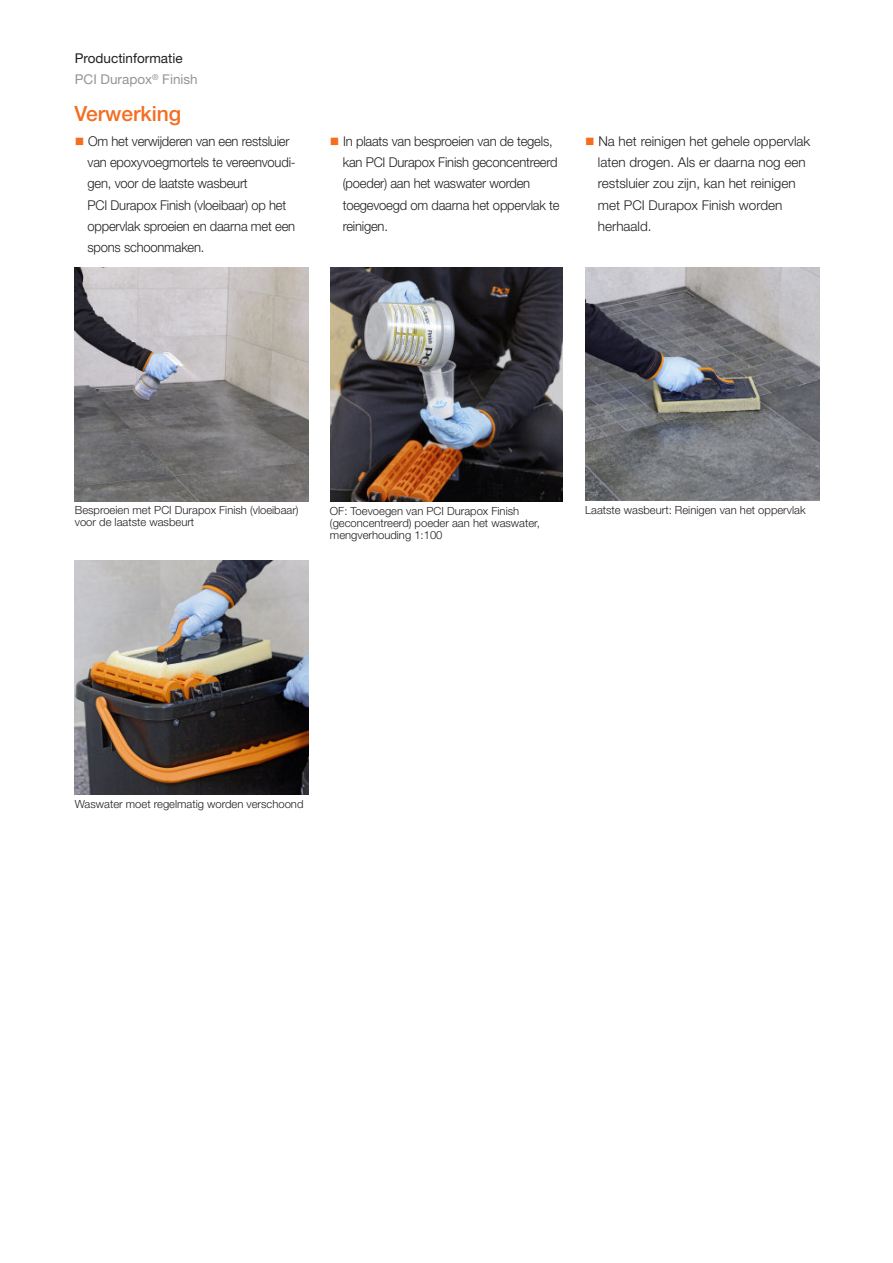
<style>
.page{position:relative;width:893px;height:1263px;background:#fff}
.page>*{position:absolute;margin:0;border:0;box-sizing:border-box;transform-origin:0 0}
.t1{font:500 21px "Helvetica Neue LT Pro";color:#f36e21}
.t2{font:300 13.5px/21.3px "Helvetica Neue LT Pro";letter-spacing:-.015em;color:#231f20;scale:.96 1}
.t3{font:300 13.5px/21.3px "Helvetica Neue LT Pro";letter-spacing:-.015em;color:#231f20}
.t4{font:13.5px/21.3px "Helvetica Neue LT Pro";color:#231f20}
.t5{font:300 11.25px/12px "Helvetica Neue LT Pro";color:#231f20}
.s1{color:#939598}
.s2{color:#f36e21}
</style>
<div class="page">
<img style="left:75px;top:267px;width:234px;height:234px">
<img style="left:330px;top:267px;width:232px;height:234px">
<img style="left:585px;top:267px;width:234px;height:234px">
<img style="left:75px;top:560px;width:234px;height:234px">
<p class="t4" style="left:75px;top:49px;width:124px">Productinformatie<br><span class="s1">PCI Durapox</span><sup>®</sup> <span class="s1">Finish</span></p>
<h1 class="t1" style="left:74px;top:106px;width:108px">Verwerking</h1>
<p class="t2" style="left:88px;top:132px;width:218px;text-indent:-13px"><span class="s2">■</span> Om het verwijderen van een restsluier van epoxyvoegmortels te vereenvoudi&shy;gen, voor de laatste wasbeurt<br>PCI Durapox Finish (vloeibaar) op het oppervlak sproeien en daarna met een spons schoonmaken.</p>
<p class="t2" style="left:343px;top:132px;width:227px;text-indent:-13px"><span class="s2">■</span> In plaats van besproeien van de tegels, kan PCI Durapox Finish geconcentreerd (poeder) aan het waswater worden toegevoegd om daarna het oppervlak te reinigen.</p>
<p class="t3" style="left:598px;top:132px;width:214px;text-indent:-13px"><span class="s2">■</span> Na het reinigen het gehele oppervlak laten drogen. Als er daarna nog een restsluier zou zijn, kan het reinigen met PCI Durapox Finish worden herhaald.</p>
<p class="t5" style="left:75px;top:505px;width:225px">Besproeien met PCI Durapox Finish (vloeibaar) voor de laatste wasbeurt</p>
<p class="t5" style="left:330px;top:506px;width:211px">OF: Toevoegen van PCI Durapox Finish (geconcentreerd) poeder aan het waswater, mengverhouding 1:100</p>
<p class="t5" style="left:585px;top:505px;width:222px">Laatste wasbeurt: Reinigen van het oppervlak</p>
<p class="t5" style="left:75px;top:799px;width:230px">Waswater moet regelmatig worden verschoond</p>
</div>
